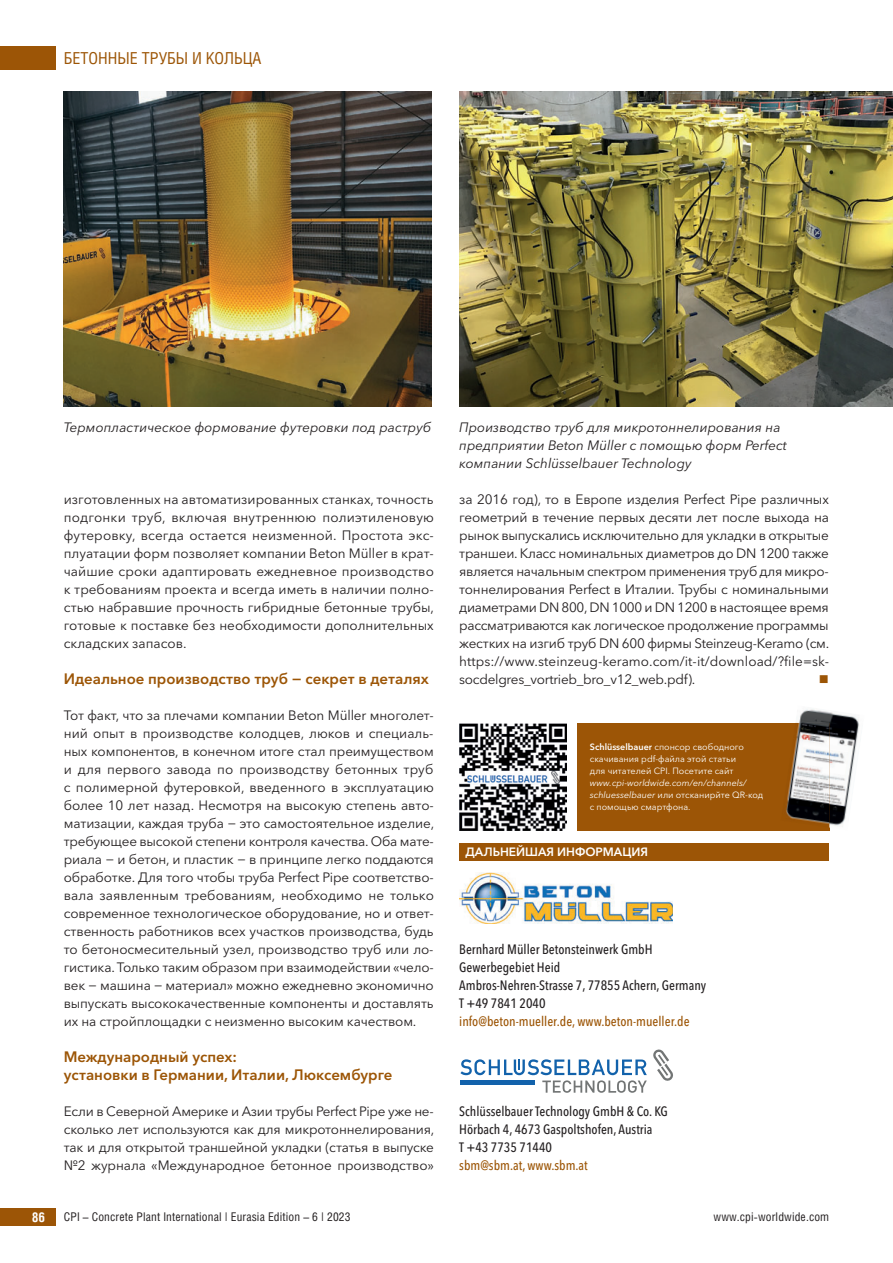
<style>
.page{position:relative;width:893px;height:1263px;background:#fff}
.page>*{position:absolute;margin:0;border:0;box-sizing:border-box;transform-origin:0 0}
.t1{font:16.5px "Helios Cond";color:#9c5506}
.t2{font:600 15px/18px "Avenir Next Cyr";color:#9c5506}
.t3{font:13.5px/18px "Avenir Next Cyr";letter-spacing:-.005em;color:#231f20;text-align:justify}
.t4{font:500 condensed 13.5px/18px "Avenir Next LT Pro";color:#231f20}
.t5{font:italic 13.5px/18px "Avenir Next Cyr";color:#231f20}
.t6{font:500 condensed 13.5px "Avenir Next LT Pro";color:#9c5506}
.t7{font:700 13.5px "Helios Cond";color:#fff}
.t8{font:12px "Helios Cond";letter-spacing:.01em;color:#231f20}
.t9{font:600 12px "Avenir Next Cyr";color:#fff}
.t10{font:9px/12px "Avenir Next Cyr";color:#fff}
.t11{font:italic 9px/12px "Avenir Next Cyr";color:#fff}
.s1{font-weight:600}
.s2{font-style:normal}
</style>
<div class="page">
<div style="left:0;top:47px;width:55px;height:23px;background:#9c5506"></div>
<div style="left:0;top:1208px;width:55px;height:18px;background:#9c5506"></div>
<div style="left:459px;top:843px;width:370px;height:17px;background:#9c5506"></div>
<img style="left:459px;top:873px;width:214px;height:50px">
<div style="left:577px;top:723px;width:252px;height:107px;background:#9c5506"></div>
<img style="left:459px;top:723px;width:107px;height:107px">
<img style="left:796px;top:709px;width:64px;height:121px">
<img style="left:786px;top:723px;width:43px;height:105px">
<img style="left:64px;top:91px;width:368px;height:315px">
<img style="left:459px;top:91px;width:433px;height:315px">
<svg style="left:460px;top:1049px;width:213px;height:44px"></svg>
<div style="left:460px;top:1080px;width:75px;height:5px;background:#1262ab"></div>
<img style="left:892px;top:91px;width:1px;height:316px">
<p class="t1" style="left:64px;top:52px;width:199px">БЕТОННЫЕ ТРУБЫ И КОЛЬЦА</p>
<p class="t5" style="left:64px;top:420px;width:369px">Термопластическое формование футеровки под раструб</p>
<p class="t5" style="left:459px;top:420px;width:329px">Производство труб для микротоннелирования на предприятии Beton Müller с помощью форм Perfect компании Schlüsselbauer Technology</p>
<p class="t3" style="left:64px;top:492px;width:372px">изготовленных на автоматизированных станках, точность подгонки труб, включая внутреннюю полиэтиленовую футеровку, всегда остается неизменной. Простота экс&shy;плуатации форм позволяет компании Beton Müller в крат&shy;чайшие сроки адаптировать ежедневное производство к требованиям проекта и всегда иметь в наличии полно&shy;стью набравшие прочность гибридные бетонные трубы, готовые к поставке без необходимости дополнительных складских запасов.</p>
<p class="t2" style="left:64px;top:670px;width:367px">Идеальное производство труб − секрет в деталях</p>
<p class="t3" style="left:64px;top:708px;width:372px">Тот факт, что за плечами компании Beton Müller многолет&shy;ний опыт в производстве колодцев, люков и специаль&shy;ных компонентов, в конечном итоге стал преимуществом и для первого завода по производству бетонных труб с полимерной футеровкой, введенного в эксплуатацию более 10 лет назад. Несмотря на высокую степень авто&shy;матизации, каждая труба − это самостоятельное изделие, требующее высокой степени контроля качества. Оба мате&shy;риала − и бетон, и пластик − в принципе легко поддаются обработке. Для того чтобы труба Perfect Pipe соответство&shy;вала заявленным требованиям, необходимо не только современное технологическое оборудование, но и ответ&shy;ственность работников всех участков производства, будь то бетоносмесительный узел, производство труб или ло&shy;гистика. Только таким образом при взаимодействии «чело&shy;век − машина − материал» можно ежедневно экономично выпускать высококачественные компоненты и доставлять их на стройплощадки с неизменно высоким качеством.</p>
<p class="t2" style="left:64px;top:1048px;width:330px">Международный успех:<br>установки в Германии, Италии, Люксембурге</p>
<p class="t3" style="left:64px;top:1104px;width:372px">Если в Северной Америке и Азии трубы Perfect Pipe уже не&shy;сколько лет используются как для микротоннелирования, так и для открытой траншейной укладки (статья в выпуске №2 журнала «Международное бетонное производство»</p>
<p class="t3" style="left:459px;top:491px;width:371px">за 2016 год), то в Европе изделия Perfect Pipe различных геометрий в течение первых десяти лет после выхода на рынок выпускались исключительно для укладки в открытые траншеи. Класс номинальных диаметров до DN 1200 также является начальным спектром применения труб для микро&shy;тоннелирования Perfect в Италии. Трубы с номинальными диаметрами DN 800, DN 1000 и DN 1200 в настоящее время рассматриваются как логическое продолжение программы жестких на изгиб труб DN 600 фирмы Steinzeug-Keramo (см. https://www.steinzeug-keramo.com/it-it/download/?file=sk&shy;socdelgres_vortrieb_bro_v12_web.pdf).</p>
<p class="t10" style="left:590px;top:741px;width:156px"><span class="s1">Schlüsselbauer</span> спонсор свободного скачивания pdf-файла этой статьи для читателей CPI. Посетите сайт</p>
<p class="t11" style="left:590px;top:777px;width:175px">www.cpi-worldwide.com/en/channels/ schluesselbauer <span class="s2">или отсканирйте QR-код с помощью смартфона.</span></p>
<p class="t9" style="left:466px;top:845px;width:184px">ДАЛЬНЕЙШАЯ ИНФОРМАЦИЯ</p>
<p class="t4" style="left:459px;top:942px;width:248px">Bernhard Müller Betonsteinwerk GmbH<br>Gewerbegebiet Heid<br>Ambros-Nehren-Strasse 7, 77855 Achern, Germany<br>T +49 7841 2040</p>
<p class="t6" style="left:459px;top:1016px;width:232px">info@beton-mueller.de, www.beton-mueller.de</p>
<p class="t4" style="left:459px;top:1103px;width:210px">Schlüsselbauer Technology GmbH &amp; Co. KG<br>Hörbach 4, 4673 Gaspoltshofen, Austria<br>T +43 7735 71440</p>
<p class="t6" style="left:459px;top:1160px;width:130px">sbm@sbm.at, www.sbm.at</p>
<p class="t7" style="left:32px;top:1209px;width:15px">86</p>
<p class="t8" style="left:64px;top:1212px;width:288px">CPI – Concrete Plant International | Eurasia Edition – 6 | 2023</p>
<p class="t8" style="left:713px;top:1212px;width:117px">www.cpi-worldwide.com</p>
</div>
